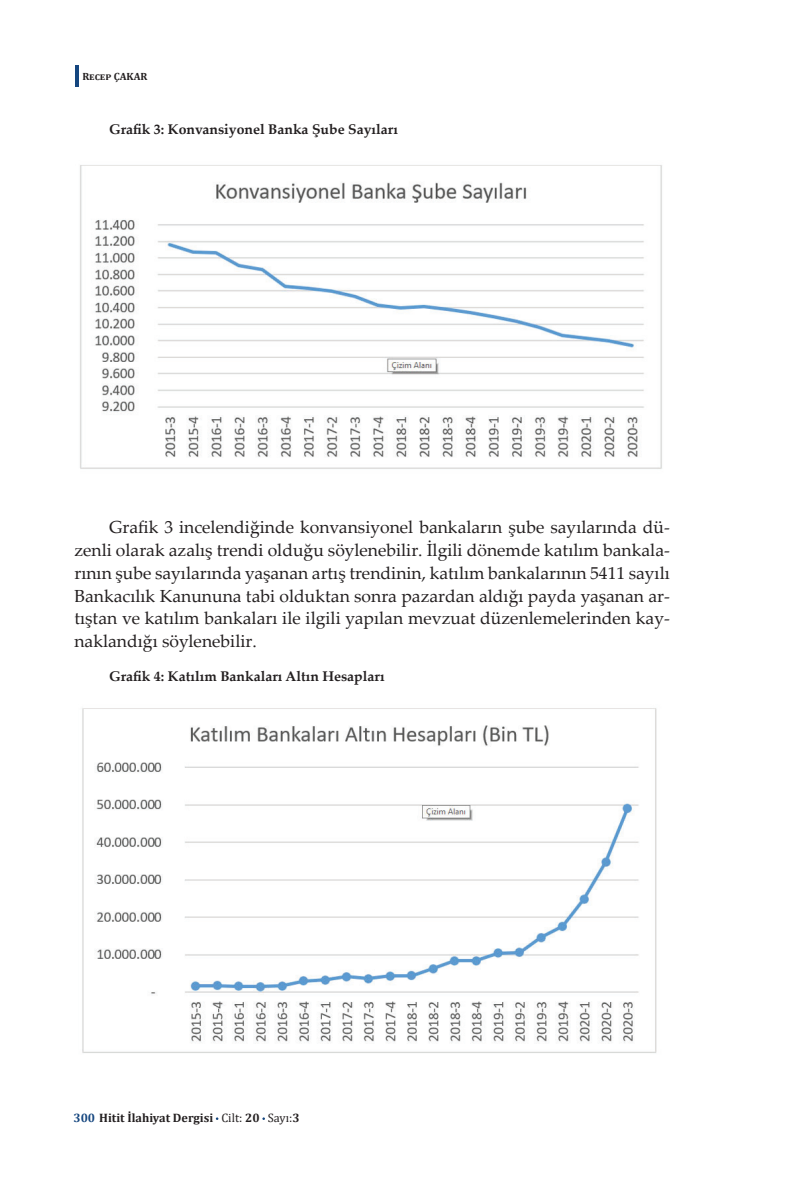
<style>
.page{position:relative;width:794px;height:1191px;background:#fff}
.page>*{position:absolute;margin:0;border:0;box-sizing:border-box;transform-origin:0 0}
.t1{font:17.5px/22.8px "Palatino Linotype";color:#231f20;text-align:justify}
.t2{font:700 14px "Palatino Linotype";color:#231f20}
.t3{font:700 12.25px "Cambria";color:#231f20}
.t4{font:700 10.5px "Cambria";color:#231f20}
.s1{color:#15467f}
.s2{font-weight:400}
</style>
<div class="page">
<hr style="left:75px;top:65px;width:4px;height:22px;background:#15467f">
<img style="left:80px;top:165px;width:582px;height:304px">
<img style="left:82px;top:708px;width:575px;height:345px">
<p class="t4" style="left:82px;top:69px;width:67px">Recep ÇAKAR</p>
<p class="t2" style="left:109px;top:120px;width:290px">Grafik 3: Konvansiyonel Banka Şube Sayıları</p>
<p class="t1" style="left:74px;top:515px;width:597px;text-indent:35px">Grafik 3 incelendiğinde konvansiyonel bankaların şube sayılarında dü&shy;zenli olarak azalış trendi olduğu söylenebilir. İlgili dönemde katılım bankala&shy;rının şube sayılarında yaşanan artış trendinin, katılım bankalarının 5411 sayılı Bankacılık Kanununa tabi olduktan sonra pazardan aldığı payda yaşanan ar&shy;tıştan ve katılım bankaları ile ilgili yapılan mevzuat düzenlemelerinden kay&shy;naklandığı söylenebilir.</p>
<p class="t2" style="left:109px;top:666px;width:277px">Grafik 4: Katılım Bankaları Altın Hesapları</p>
<p class="t3" style="left:73px;top:1109px;width:228px"><span class="s1">300</span> Hitit İlahiyat Dergisi <span class="s2">Cilt:</span> 20 <span class="s2">Sayı:</span>3</p>
</div>
